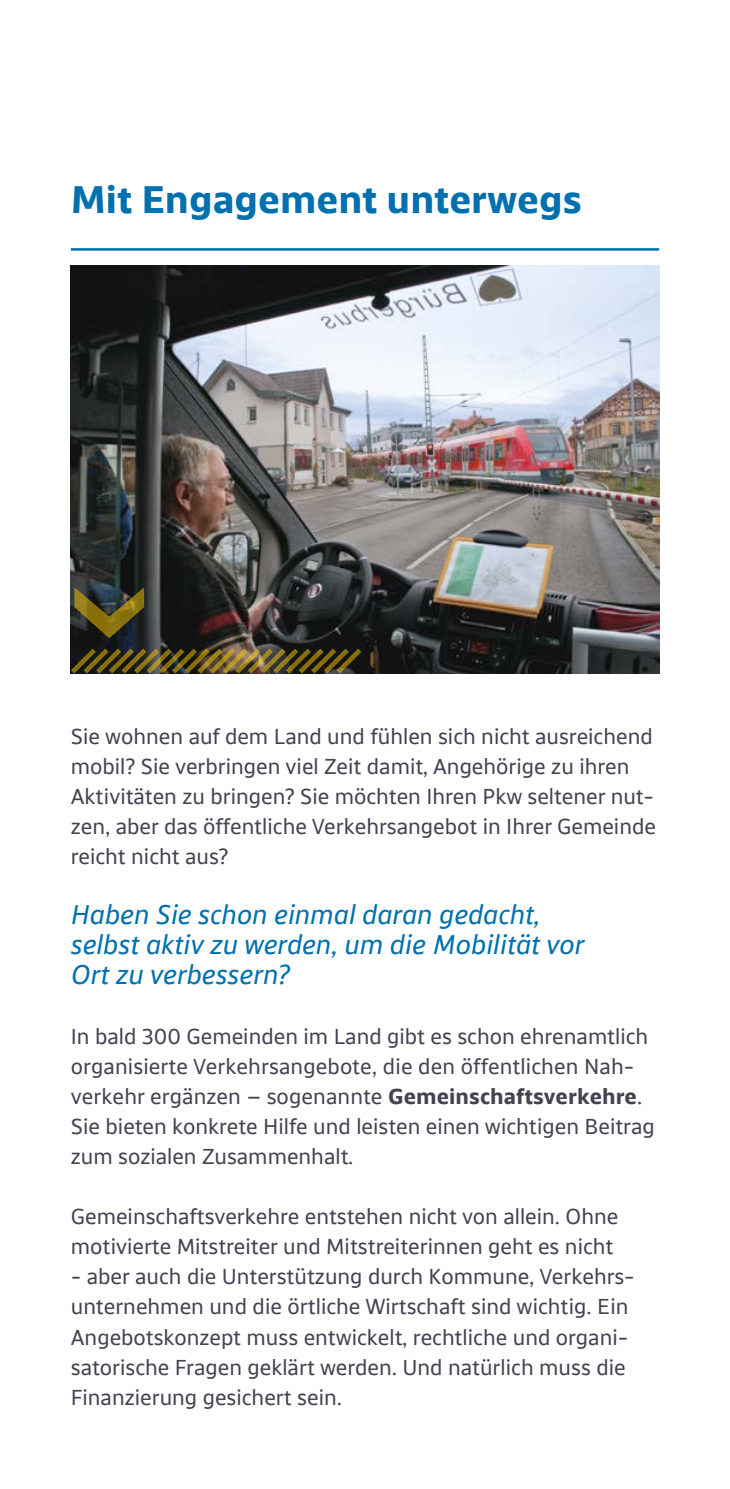
<style>
.page{position:relative;width:730px;height:1489px;background:#fff}
.page>*{position:absolute;margin:0;border:0;box-sizing:border-box;transform-origin:0 0}
.H2-head_Innen{font:700 40px "Typewalk 1965";color:#0070ae}
.p-copy_italic_blau{font:italic 28px/30px "Typewalk 1965";color:#0070ae}
.p-copy{font:22.5px/30px "Typewalk 1965";color:#434451}
.s1{font-weight:700}
</style>
<div class="page">
<hr style="left:71px;top:248px;width:588px;height:3px;background:#0070ae">
<img style="left:71px;top:266px;width:588px;height:407px">
<img style="left:70px;top:587px;width:296px;height:87px">
<h2 class="H2-head_Innen" style="left:71px;top:176px;width:512px">Mit Engagement unterwegs</h2>
<p class="p-copy" style="left:71px;top:722px;width:587px">Sie wohnen auf dem Land und fühlen sich nicht ausreichend mobil? Sie verbringen viel Zeit damit, Angehörige zu ihren Aktivitäten zu bringen? Sie möchten Ihren Pkw seltener nut&shy;zen, aber das öffentliche Verkehrsangebot in Ihrer Gemeinde reicht nicht aus?</p>
<p class="p-copy_italic_blau" style="left:71px;top:901px;width:515px">Haben Sie schon einmal daran gedacht, selbst aktiv zu werden, um die Mobilität vor<br>Ort zu verbessern?</p>
<p class="p-copy" style="left:71px;top:1022px;width:585px">In bald 300 Gemeinden im Land gibt es schon ehrenamtlich organisierte Verkehrsangebote, die den öffentlichen Nah&shy;verkehr ergänzen – sogenannte <span class="s1">Gemeinschaftsverkehre</span>.<br>Sie bieten konkrete Hilfe und leisten einen wichtigen Beitrag zum sozialen Zusammenhalt.</p>
<p class="p-copy" style="left:71px;top:1202px;width:549px">Gemeinschaftsverkehre entstehen nicht von allein. Ohne motivierte Mitstreiter und Mitstreiterinnen geht es nicht</p>
<p class="p-copy" style="left:71px;top:1262px;width:565px">- aber auch die Unterstützung durch Kommune, Verkehrs&shy;unternehmen und die örtliche Wirtschaft sind wichtig. Ein Angebotskonzept muss entwickelt, rechtliche und organi&shy;satorische Fragen geklärt werden. Und natürlich muss die Finanzierung gesichert sein.</p>
</div>
